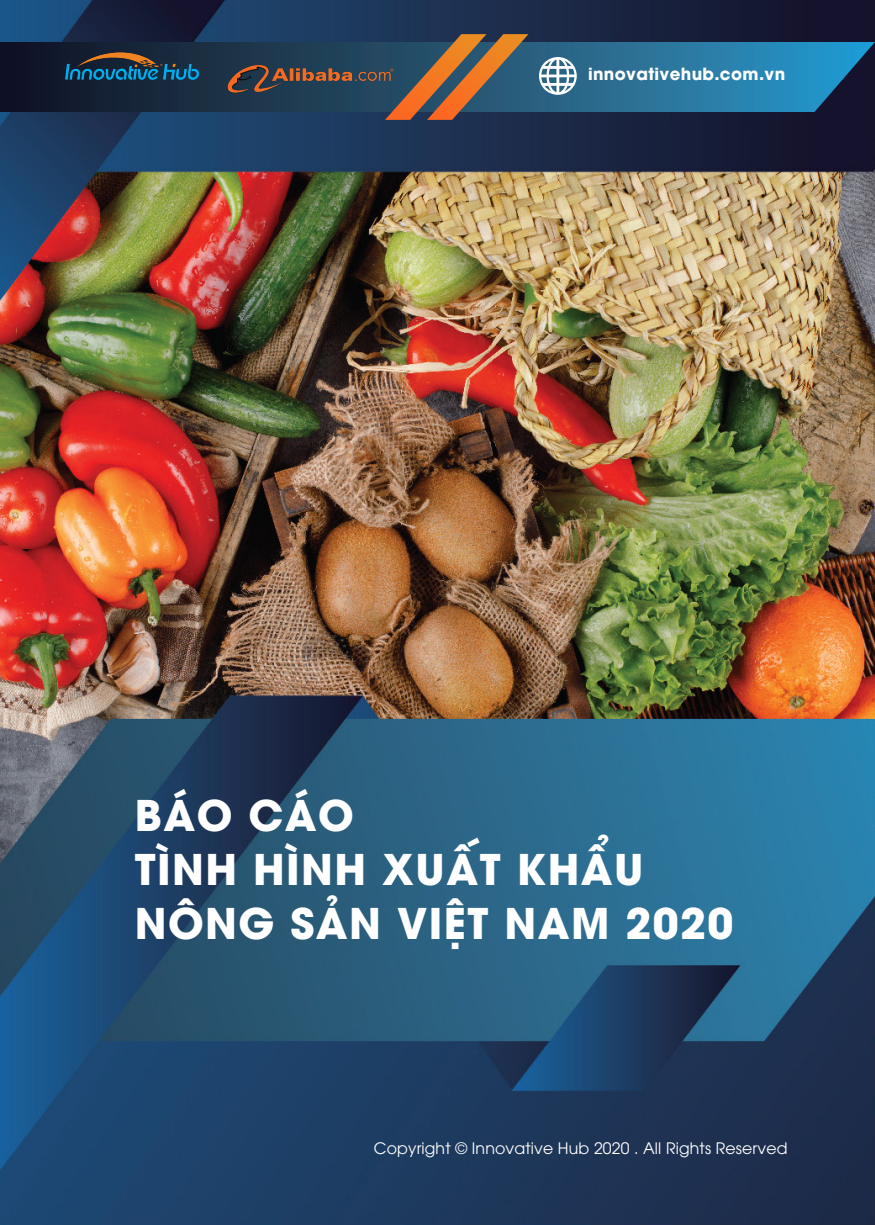
<style>
.page{position:relative;width:875px;height:1225px;background:#fff}
.page>*{position:absolute;margin:0;border:0;box-sizing:border-box;transform-origin:0 0}
.t1{font:700 42px/54.2px "UTM Avo";letter-spacing:.035em;color:#fff}
.else1{font:700 16.62px "UTM Avo";letter-spacing:.02em;color:#fff}
.t2{font:15.75px "UTM Avo";letter-spacing:.01em;color:#fff}
</style>
<div class="page">
<img style="left:0;top:0;width:875px;height:1225px">
<svg style="left:0;top:42px;width:875px;height:70px;background:#215a7c"></svg>
<img style="left:215px;top:51px;width:170px;height:57px">
<img style="left:56px;top:39px;width:151px;height:51px">
<svg style="left:385px;top:34px;width:143px;height:86px;background:#6d5c50"></svg>
<svg style="left:539px;top:57px;width:38px;height:38px"></svg>
<p class="else1" style="left:588px;top:60px;width:199px">innovativehub.com.vn</p>
<p class="t1" style="left:135px;top:784px;width:221px">BÁO CÁO</p>
<p class="t1" style="left:135px;top:838px;width:600px">TÌNH HÌNH XUẤT KHẨU<br>NÔNG SẢN VIỆT NAM 2020</p>
<p class="t2" style="left:374px;top:1136px;width:415px">Copyright © Innovative Hub 2020 . All Rights Reserved</p>
</div>
